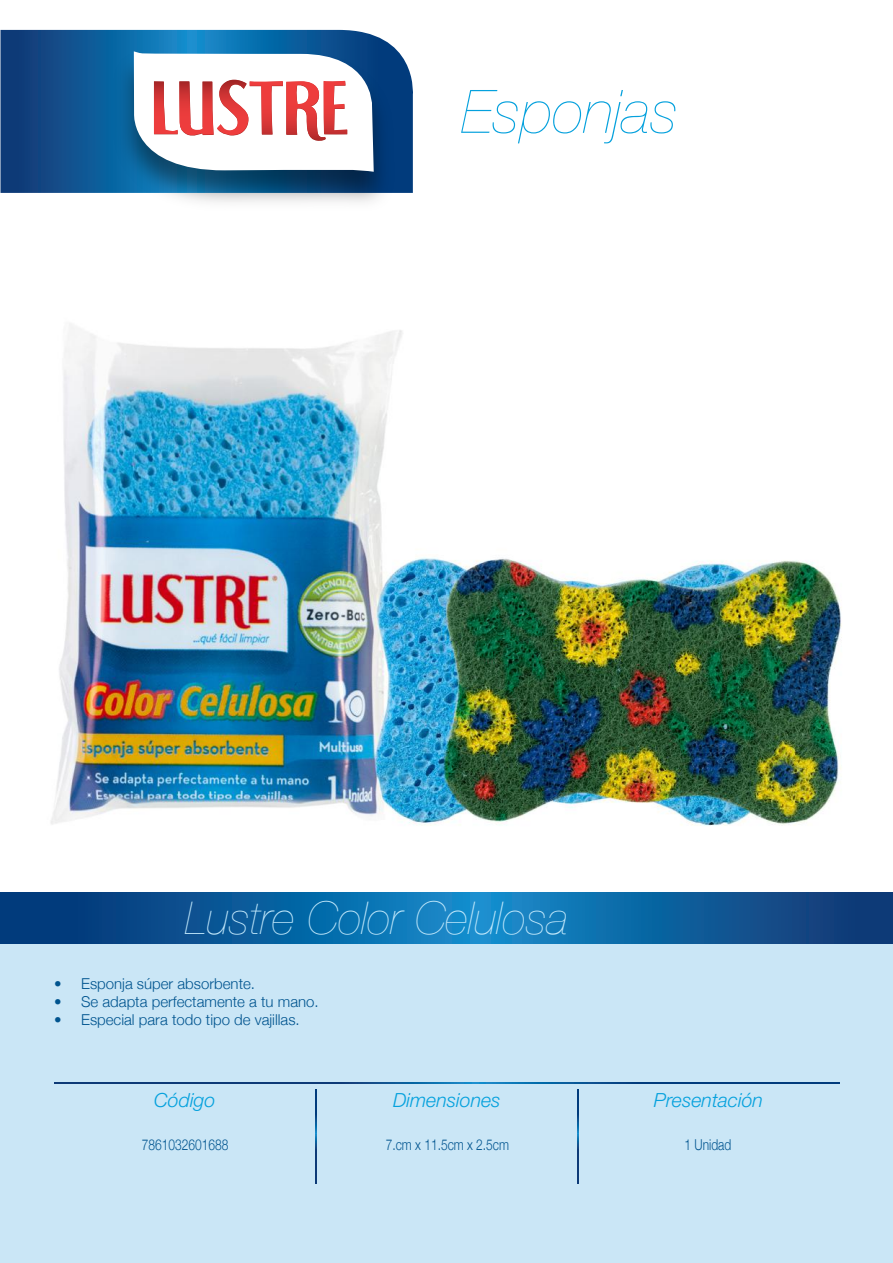
<style>
.page{position:relative;width:893px;height:1263px;background:#fff}
.page>*{position:absolute;margin:0;border:0;box-sizing:border-box;transform-origin:0 0}
.t1{font:italic 200 60px "Helvetica Neue";color:#05a1dd}
.t2{font:italic 200 45px "Helvetica Neue";color:#c1e8fb}
.t3{font:italic 300 19.5px "Helvetica Neue";color:#05a1dd}
.t4{font:300 15px "Helvetica Neue";color:#00548f}
.t5{font:300 15px "Helvetica Neue";color:#00548f;scale:.8 1}
</style>
<div class="page">
<img style="left:51px;top:324px;width:791px;height:502px">
<svg style="left:0;top:30px;width:413px;height:163px;background:#175590"></svg>
<img style="left:107px;top:44px;width:293px;height:158px">
<svg style="left:131px;top:51px;width:243px;height:121px"></svg>
<div style="left:0;top:892px;width:893px;height:371px;background:#cae6f6"></div>
<svg style="left:577px;top:1089px;width:1px;height:95px"></svg>
<svg style="left:316px;top:1089px;width:1px;height:95px"></svg>
<svg style="left:54px;top:1083px;width:785px;height:1px"></svg>
<svg style="left:0;top:892px;width:893px;height:52px;background:#0c5d9c"></svg>
<p class="t1" style="left:462px;top:65px;width:218px">Esponjas</p>
<p class="t2" style="left:185px;top:883px;width:385px">Lustre Color Celulosa</p>
<p class="t4" style="left:54px;top:971px;width:202px">• Esponja súper absorbente.</p>
<p class="t4" style="left:54px;top:989px;width:266px">• Se adapta perfectamente a tu mano.</p>
<p class="t4" style="left:54px;top:1007px;width:247px">• Especial para todo tipo de vajillas.</p>
<p class="t3" style="left:154px;top:1085px;width:63px">Código</p>
<p class="t3" style="left:393px;top:1085px;width:109px">Dimensiones</p>
<p class="t3" style="left:654px;top:1085px;width:111px">Presentación</p>
<p class="t5" style="left:142px;top:1132px;width:110px">7861032601688</p>
<p class="t5" style="left:386px;top:1133px;width:156px">7.cm x 11.5cm x 2.5cm</p>
<p class="t5" style="left:685px;top:1133px;width:60px">1 Unidad</p>
</div>
